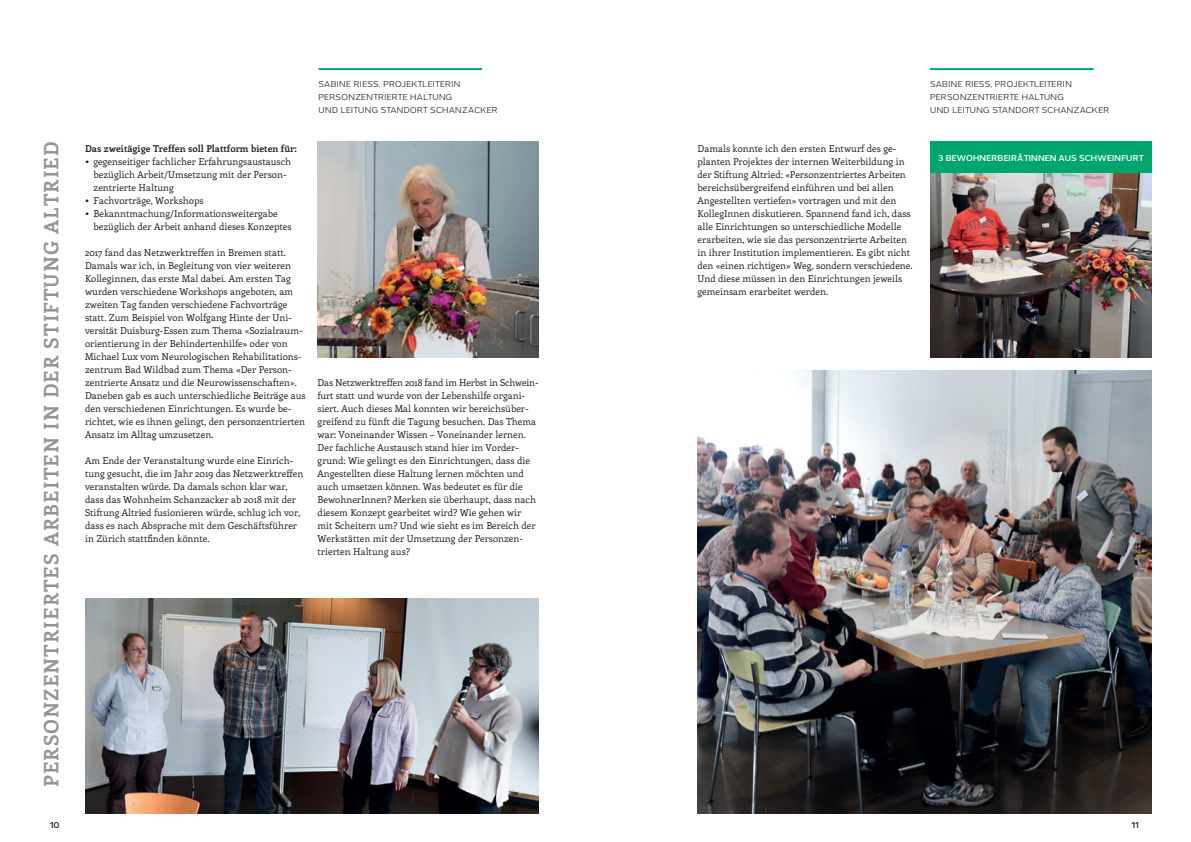
<style>
.page{position:relative;width:1191px;height:842px;background:#fff}
.page>*{position:absolute;margin:0;border:0;box-sizing:border-box;transform-origin:0 0}
.t1{font:700 20px "Enriqueta";letter-spacing:.05em;color:#939598}
.t2{font:9.5px/13px "Enriqueta";color:#231f20}
.t3{font:700 9.5px "Enriqueta";color:#231f20}
.t4{font:8px/13px "Grey Sans";letter-spacing:.05em;color:#231f20}
.t5{font:600 8px "Grey Sans";letter-spacing:.03em;color:#fff}
.t6{font:600 8px "Grey Sans";color:#231f20}
.s1{font-weight:700}
</style>
<div class="page">
<img style="left:930px;top:173px;width:221px;height:184px">
<div style="left:930px;top:142px;width:221px;height:31px;background:#00a66e"></div>
<img style="left:317px;top:142px;width:222px;height:215px">
<img style="left:697px;top:370px;width:454px;height:444px">
<img style="left:85px;top:598px;width:454px;height:216px">
<hr style="left:318px;top:68px;width:164px;height:2px;background:#00a66e">
<hr style="left:930px;top:68px;width:163px;height:2px;background:#00a66e">
<h1 class="t1" style="left:37px;top:787px;width:647px;rotate:-90deg">PERSONZENTRIERTES ARBEITEN IN DER STIFTUNG ALTRIED</h1>
<p class="t4" style="left:318px;top:78px;width:181px">SABINE RIESS, PROJEKTLEITERIN<br>PERSONZENTRIERTE HALTUNG<br>UND LEITUNG STANDORT SCHANZACKER</p>
<p class="t4" style="left:930px;top:78px;width:181px">SABINE RIESS, PROJEKTLEITERIN<br>PERSONZENTRIERTE HALTUNG<br>UND LEITUNG STANDORT SCHANZACKER</p>
<p class="t3" style="left:85px;top:142px;width:213px">Das zweitägige Treffen soll Plattform bieten für:</p>
<p class="t2" style="left:94px;top:155px;width:199px;text-indent:-9px"><span class="s1">•</span> gegenseitiger fachlicher Erfahrungsaustausch bezüglich Arbeit/Umsetzung mit der Person&shy;zentrierte Haltung</p>
<p class="t2" style="left:85px;top:194px;width:120px"><span class="s1">•</span> Fachvorträge, Workshops</p>
<p class="t2" style="left:94px;top:207px;width:199px;text-indent:-9px"><span class="s1">•</span> Bekanntmachung/Informationsweitergabe bezüglich der Arbeit anhand dieses Konzeptes</p>
<p class="t2" style="left:85px;top:246px;width:222px">2017 fand das Netzwerktreffen in Bremen statt.<br>Damals war ich, in Begleitung von vier weiteren Kolleginnen, das erste Mal dabei. Am ersten Tag wurden verschiedene Workshops angeboten, am zweiten Tag fanden verschiedene Fachvorträge statt. Zum Beispiel von Wolfgang Hinte der Uni&shy;versität Duisburg-Essen zum Thema «Sozialraum&shy;orientierung in der Behindertenhilfe» oder von Michael Lux vom Neurologischen Rehabilitations&shy;zentrum Bad Wildbad zum Thema «Der Person&shy;zentrierte Ansatz und die Neurowissenschaften».<br>Daneben gab es auch unterschiedliche Beiträge aus den verschiedenen Einrichtungen. Es wurde be&shy;richtet, wie es ihnen gelingt, den personzentrierten Ansatz im Alltag umzusetzen.</p>
<p class="t2" style="left:85px;top:454px;width:220px">Am Ende der Veranstaltung wurde eine Einrich&shy;tung gesucht, die im Jahr 2019 das Netzwerktreffen veranstalten würde. Da damals schon klar war, dass das Wohnheim Schanzacker ab 2018 mit der Stiftung Altried fusionieren würde, schlug ich vor, dass es nach Absprache mit dem Geschäftsführer in Zürich stattfinden könnte.</p>
<p class="t2" style="left:317px;top:376px;width:221px">Das Netzwerktreffen 2018 fand im Herbst in Schwein&shy;furt statt und wurde von der Lebenshilfe organi&shy;siert. Auch dieses Mal konnten wir bereichsüber&shy;greifend zu fünft die Tagung besuchen. Das Thema war: Voneinander Wissen – Voneinander lernen.<br>Der fachliche Austausch stand hier im Vorder&shy;grund: Wie gelingt es den Einrichtungen, dass die Angestellten diese Haltung lernen möchten und auch umsetzen können. Was bedeutet es für die BewohnerInnen? Merken sie überhaupt, dass nach diesem Konzept gearbeitet wird? Wie gehen wir mit Scheitern um? Und wie sieht es im Bereich der Werkstätten mit der Umsetzung der Personzen&shy;trierten Haltung aus?</p>
<p class="t2" style="left:697px;top:142px;width:217px">Damals konnte ich den ersten Entwurf des ge&shy;planten Projektes der internen Weiterbildung in der Stiftung Altried: «Personzentriertes Arbeiten bereichsübergreifend einführen und bei allen Angestellten vertiefen» vortragen und mit den KollegInnen diskutieren. Spannend fand ich, dass alle Einrichtungen so unterschiedliche Modelle erarbeiten, wie sie das personzentrierte Arbeiten in ihrer Institution implementieren. Es gibt nicht den «einen richtigen» Weg, sondern verschiedene.<br>Und diese müssen in den Einrichtungen jeweils gemeinsam erarbeitet werden.</p>
<p class="t5" style="left:938px;top:153px;width:207px">3 BEWOHNERBEIRÄTINNEN AUS SCHWEINFURT</p>
<p class="t6" style="left:50px;top:820px;width:11px">10</p>
<p class="t6" style="left:1131px;top:820px;width:9px">11</p>
</div>
